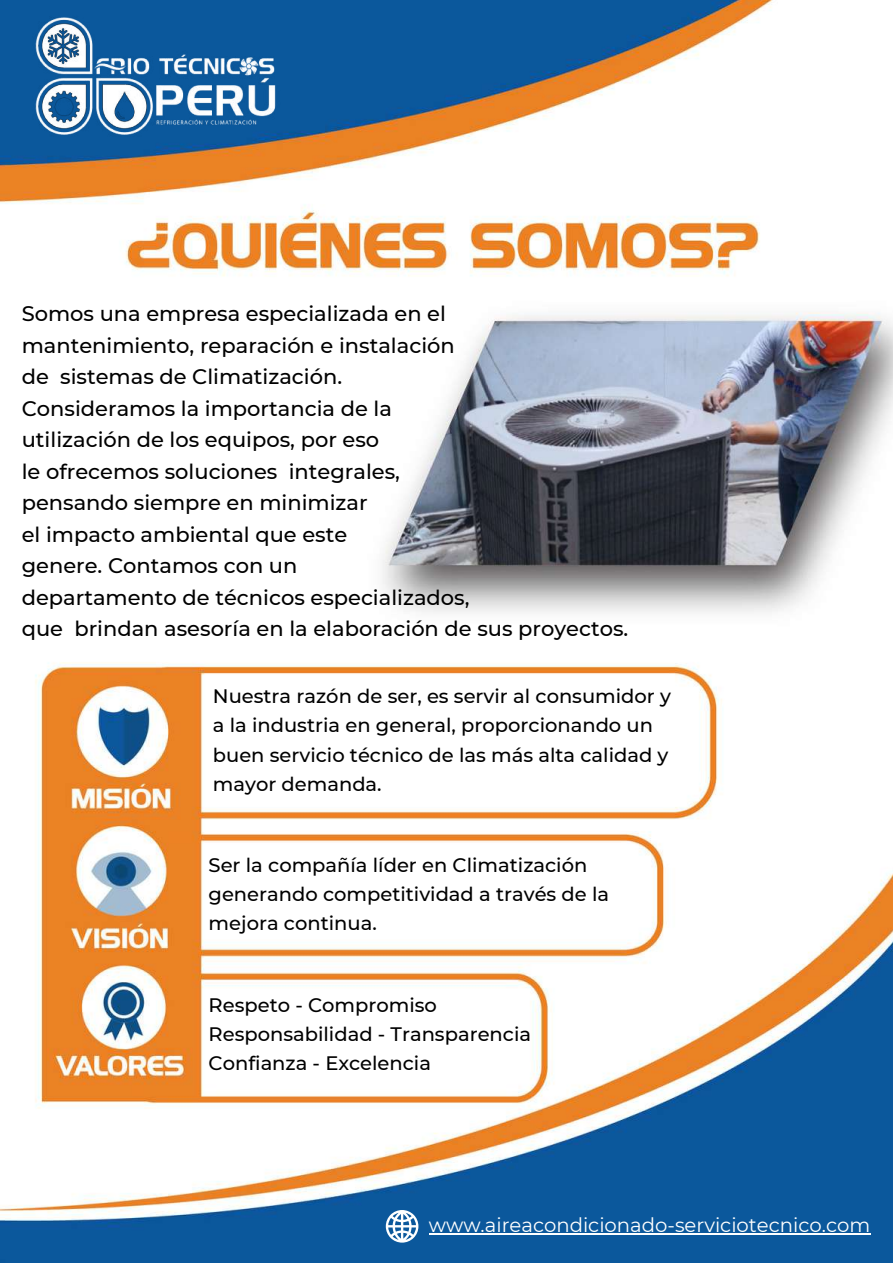
<style>
.page{position:relative;width:893px;height:1264px;background:#fff}
.page>*{position:absolute;margin:0;border:0;box-sizing:border-box;transform-origin:0 0}
.t1{font:500 21px/31.5px "Montserrat";color:#000}
.t2{font:19.65px "Montserrat";color:#fff}
.t3{font:500 19.5px/29.2px "Montserrat";color:#000}
</style>
<div class="page">
<img style="left:0;top:0;width:892px;height:1262px">
<svg style="left:386px;top:1209px;width:32px;height:33px"></svg>
<img style="left:17px;top:13px;width:274px;height:130px">
<hr style="left:429px;top:1232px;width:441px;height:1px;background:#fff">
<p class="t1" style="left:22px;top:298px;width:608px">Somos una empresa especializada en el<br>mantenimiento, reparación e instalación<br>de sistemas de Climatización.<br>Consideramos la importancia de la<br>utilización de los equipos, por eso<br>le ofrecemos soluciones integrales,<br>pensando siempre en minimizar<br>el impacto ambiental que este<br>genere. Contamos con un<br>departamento de técnicos especializados,<br>que brindan asesoría en la elaboración de sus proyectos.</p>
<p class="t3" style="left:213px;top:681px;width:459px">Nuestra razón de ser, es servir al consumidor y a la industria en general, proporcionando un buen servicio técnico de las más alta calidad y mayor demanda.</p>
<p class="t3" style="left:208px;top:850px;width:402px">Ser la compañía líder en Climatización generando competitividad a través de la mejora continua.</p>
<p class="t3" style="left:208px;top:989px;width:324px">Respeto - Compromiso<br>Responsabilidad - Transparencia<br>Confianza - Excelencia</p>
<p class="t2" style="left:429px;top:1212px;width:443px">www.aireacondicionado-serviciotecnico.com</p>
</div>
